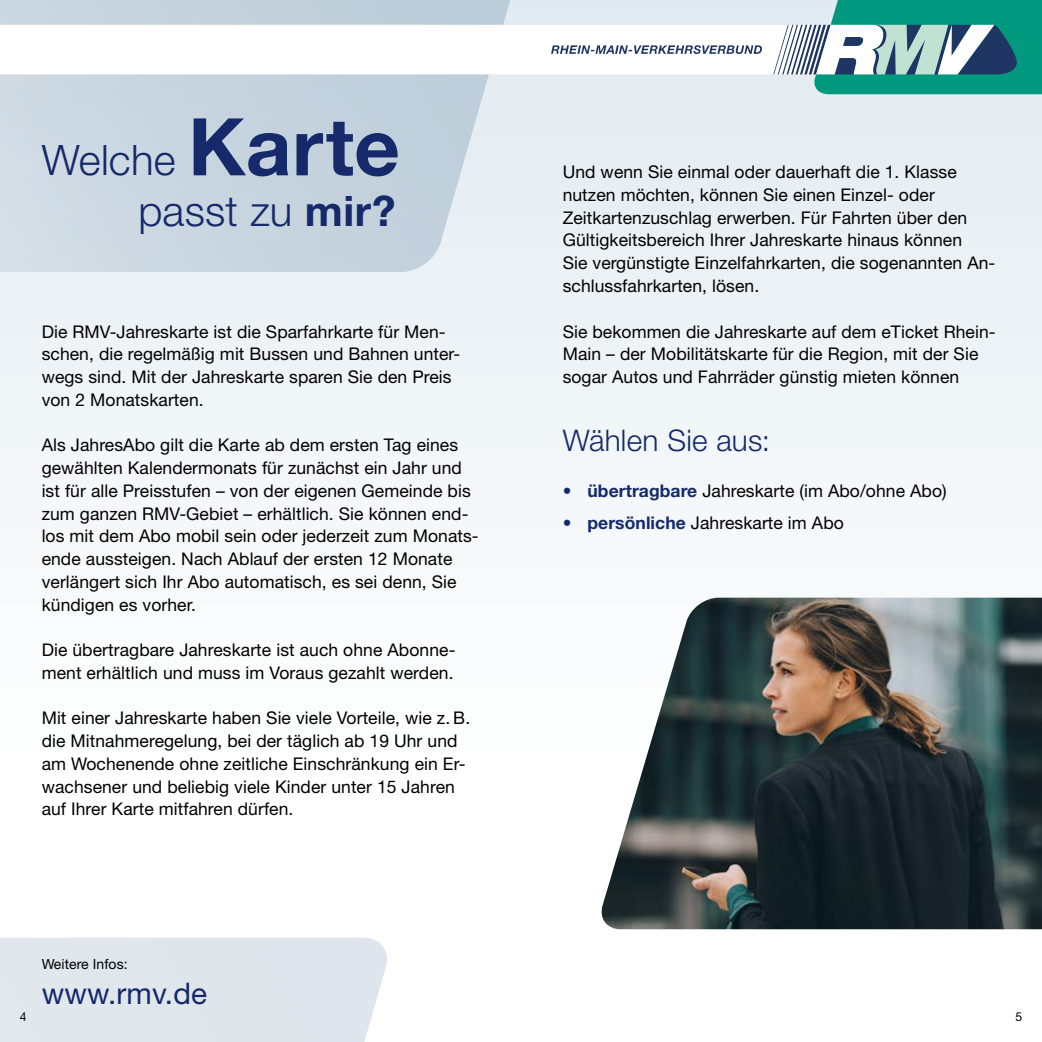
<style>
.page{position:relative;width:1042px;height:1042px;background:#fff}
.page>*{position:absolute;margin:0;border:0;box-sizing:border-box;transform-origin:0 0}
.t1{font:300 42px/50.4px "Helvetica Neue LT Std";letter-spacing:.005em;color:#15296b;text-align:right}
.t2{font:300 29.75px "Helvetica Neue LT Std";letter-spacing:.005em;color:#15296b}
.t3{font:29.75px "Helvetica Neue LT Std";letter-spacing:.005em;color:#15296b}
.t4{font:17.5px/22.8px "Helvetica Neue LT Std";letter-spacing:.005em;color:#000}
.t5{font:14px "Helvetica Neue LT Std";letter-spacing:.005em;color:#000}
.t6{font:12.25px "Helvetica Neue LT Std";color:#000}
.s1{font-weight:700;font-size:79.62px}
.s2{font-weight:700}
.s3{color:#15296b}
.s4{font-weight:700;color:#15296b}
</style>
<div class="page">
<div style="left:0;top:937px;width:387px;height:105px;background:#dfe6ec"></div>
<img style="left:599px;top:598px;width:443px;height:331px">
<svg style="left:0;top:0;width:1042px;height:94px"></svg>
<h1 class="t1" style="left:42px;top:134px;width:360px">Welche <span class="s1">Karte </span>passt zu <span class="s2">mir?</span></h1>
<p class="t4" style="left:42px;top:320px;width:420px">Die RMV-Jahreskarte ist die Sparfahrkarte für Men&shy;schen, die regelmäßig mit Bussen und Bahnen unter&shy;wegs sind. Mit der Jahreskarte sparen Sie den Preis von 2 Monatskarten.</p>
<p class="t4" style="left:42px;top:433px;width:438px">Als JahresAbo gilt die Karte ab dem ersten Tag eines gewählten Kalendermonats für zunächst ein Jahr und ist für alle Preisstufen – von der eigenen Gemeinde bis zum ganzen RMV-Gebiet – erhältlich. Sie können end&shy;los mit dem Abo mobil sein oder jederzeit zum Monats&shy;ende aussteigen. Nach Ablauf der ersten 12 Monate verlängert sich Ihr Abo automatisch, es sei denn, Sie kündigen es vorher.</p>
<p class="t4" style="left:42px;top:638px;width:415px">Die übertragbare Jahreskarte ist auch ohne Abonne&shy;ment erhältlich und muss im Voraus gezahlt werden.</p>
<p class="t4" style="left:42px;top:706px;width:430px">Mit einer Jahreskarte haben Sie viele Vorteile, wie z. B. die Mitnahmeregelung, bei der täglich ab 19 Uhr und am Wochenende ohne zeitliche Einschränkung ein Er&shy;wachsener und beliebig viele Kinder unter 15 Jahren auf Ihrer Karte mitfahren dürfen.</p>
<p class="t5" style="left:42px;top:955px;width:87px">Weitere Infos:</p>
<h2 class="t3" style="left:42px;top:975px;width:167px">www.rmv.de</h2>
<p class="t4" style="left:563px;top:160px;width:434px">Und wenn Sie einmal oder dauerhaft die 1. Klasse nutzen möchten, können Sie einen Einzel- oder Zeitkartenzuschlag erwerben. Für Fahrten über den Gültigkeitsbereich Ihrer Jahreskarte hinaus können<br>Sie vergünstigte Einzelfahrkarten, die sogenannten An&shy;schlussfahrkarten, lösen.</p>
<p class="t4" style="left:563px;top:320px;width:434px">Sie bekommen die Jahreskarte auf dem eTicket Rhein-<br>Main – der Mobilitätskarte für die Region, mit der Sie sogar Autos und Fahrräder günstig mieten können</p>
<h2 class="t2" style="left:563px;top:422px;width:209px">Wählen Sie aus:</h2>
<p class="t4" style="left:563px;top:479px;width:385px"><span class="s3">•</span> <span class="s4">übertragbare</span> Jahreskarte (im Abo/ohne Abo)</p>
<p class="t4" style="left:563px;top:512px;width:283px"><span class="s3">•</span> <span class="s4">persönliche</span> Jahreskarte im Abo</p>
<p class="t6" style="left:20px;top:1009px;width:8px">4</p>
<p class="t6" style="left:1015px;top:1009px;width:8px">5</p>
</div>
